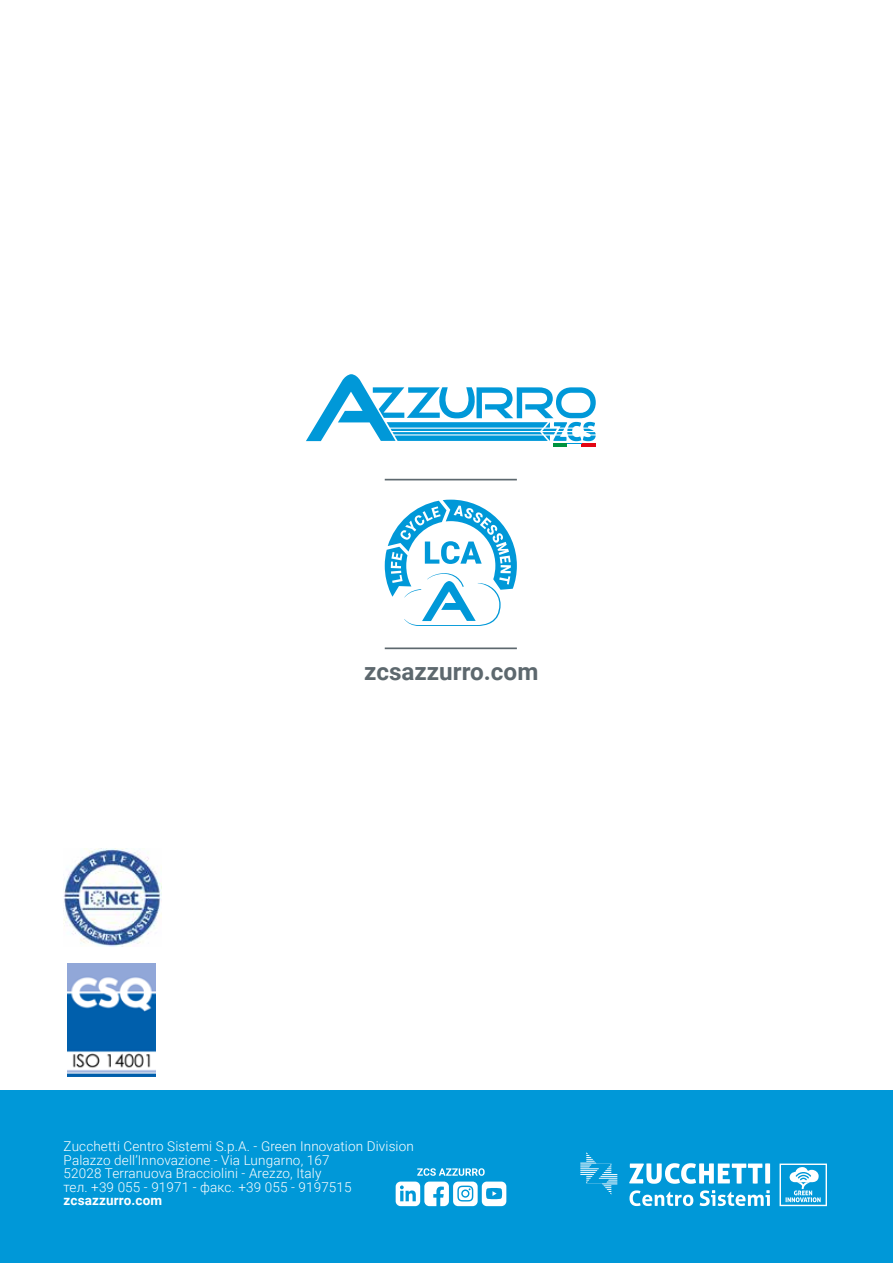
<style>
.page{position:relative;width:893px;height:1263px;background:#fff}
.page>*{position:absolute;margin:0;border:0;box-sizing:border-box;transform-origin:0 0}
.t1{font:700 24.3px "Roboto";color:#5d686e}
.t2{font:300 13.5px/13.5px "Roboto";letter-spacing:.01em;color:#fff}
.t3{font:700 13.5px "Roboto";letter-spacing:.01em;color:#fff}
</style>
<div class="page">
<div style="left:0;top:1091px;width:893px;height:172px;background:#0098d8"></div>
<svg style="left:629px;top:1190px;width:64px;height:16px"></svg>
<svg style="left:700px;top:1190px;width:70px;height:16px"></svg>
<svg style="left:629px;top:1163px;width:141px;height:21px"></svg>
<svg style="left:580px;top:1152px;width:37px;height:42px"></svg>
<svg style="left:780px;top:1163px;width:47px;height:43px"></svg>
<svg style="left:396px;top:1168px;width:110px;height:38px"></svg>
<hr style="left:553px;top:443px;width:14px;height:4px;background:#00923e">
<hr style="left:581px;top:443px;width:15px;height:4px;background:#e30613">
<svg style="left:306px;top:374px;width:290px;height:70px"></svg>
<svg style="left:385px;top:500px;width:132px;height:126px"></svg>
<hr style="left:385px;top:479px;width:132px;height:1px;background:#5d686e">
<hr style="left:385px;top:647px;width:132px;height:2px;background:#5d686e">
<img style="left:64px;top:848px;width:98px;height:99px">
<img style="left:68px;top:963px;width:87px;height:114px">
<h1 class="t1" style="left:364px;top:655px;width:176px">zcsazzurro.com</h1>
<p class="t2" style="left:64px;top:1139px;width:352px">Zucchetti Centro Sistemi S.p.A. - Green Innovation Division Palazzo dell’Innovazione - Via Lungarno, 167<br>52028 Terranuova Bracciolini - Arezzo, Italy<br>тел. +39 055 - 91971 - факс. +39 055 - 9197515</p>
<p class="t3" style="left:64px;top:1191px;width:100px">zcsazzurro.com</p>
</div>
